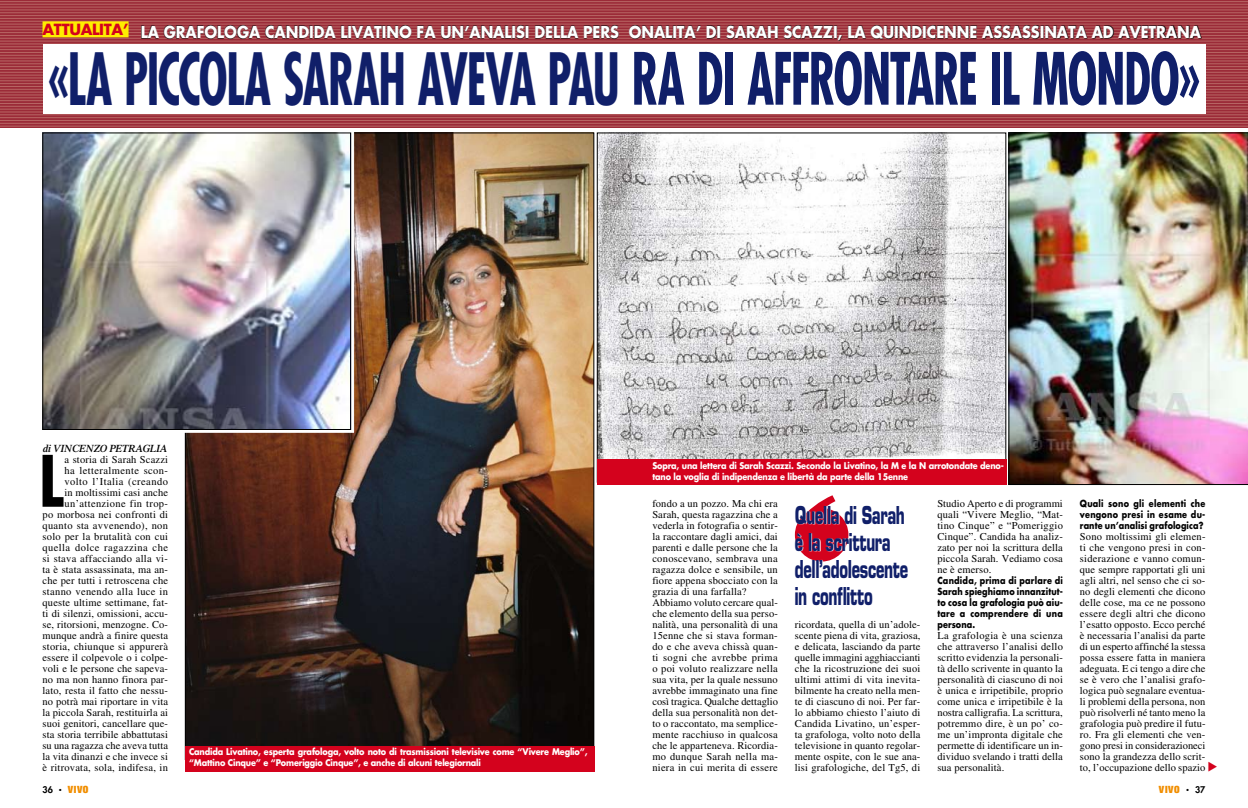
<style>
.page{position:relative;width:1248px;height:808px;background:#fff}
.page>*{position:absolute;margin:0;border:0;box-sizing:border-box;transform-origin:0 0}
.t1{font:700 condensed 70px "Futura Std";letter-spacing:-.03em;color:#101f69;scale:.71 1}
.t2{font:700 condensed 68.9px "Futura Std";color:#000}
.t3{font:700 24px/27px "Eurostile LT Std";letter-spacing:-.02em;color:#101f69;scale:.61 1}
.t4{font:700 16px "Futura Std";letter-spacing:-.005em;color:#fff;scale:.9 1}
.t5{font:700 15px "Futura Std";letter-spacing:-.02em;color:#d4021d}
.t6{font:10.5px/11px "Times";letter-spacing:.01em;color:#000;text-align:justify}
.t7{font:italic 600 10.5px "Times LT Std";letter-spacing:-.02em;color:#000}
.t8{font:900 condensed 10px "Helvetica Neue LT Std";letter-spacing:.07em;color:#f18e00}
.t9{font:700 9.5px/11px "Futura Std";letter-spacing:.025em;color:#000;text-align:justify;scale:.85 1}
.t10{font:700 9px/11px "Futura Std";letter-spacing:-.02em;color:#fff;scale:.9 1}
.t11{font:800 9px "Futura Std";color:#000}
</style>
<div class="page">
<svg style="left:0;top:0;width:1247px;height:128px;fill:#9d2f3b"></svg>
<hr style="left:0;top:1px;width:1247px;height:1px;background:#b86664">
<hr style="left:0;top:4px;width:1247px;height:1px;background:#b86664">
<hr style="left:0;top:7px;width:1247px;height:1px;background:#b86664">
<hr style="left:0;top:10px;width:1247px;height:1px;background:#b86664">
<hr style="left:0;top:12px;width:1247px;height:1px;background:#b86664">
<hr style="left:0;top:15px;width:1247px;height:1px;background:#b86664">
<hr style="left:0;top:18px;width:1247px;height:1px;background:#b86664">
<hr style="left:0;top:21px;width:1247px;height:1px;background:#b86664">
<hr style="left:0;top:24px;width:1247px;height:1px;background:#b86664">
<hr style="left:0;top:27px;width:1247px;height:1px;background:#b86664">
<hr style="left:0;top:29px;width:1247px;height:1px;background:#b86664">
<hr style="left:0;top:32px;width:1247px;height:1px;background:#b86664">
<hr style="left:0;top:35px;width:1247px;height:1px;background:#b86664">
<hr style="left:0;top:38px;width:1247px;height:1px;background:#b86664">
<hr style="left:0;top:41px;width:1247px;height:1px;background:#b86664">
<hr style="left:0;top:44px;width:1247px;height:1px;background:#b86664">
<hr style="left:0;top:46px;width:1247px;height:1px;background:#b86664">
<hr style="left:0;top:49px;width:1247px;height:1px;background:#b86664">
<hr style="left:0;top:52px;width:1247px;height:1px;background:#b86664">
<hr style="left:0;top:55px;width:1247px;height:1px;background:#b86664">
<hr style="left:0;top:58px;width:1247px;height:1px;background:#b86664">
<hr style="left:0;top:61px;width:1247px;height:1px;background:#b86664">
<hr style="left:0;top:63px;width:1247px;height:1px;background:#b86664">
<hr style="left:0;top:66px;width:1247px;height:1px;background:#b86664">
<hr style="left:0;top:69px;width:1247px;height:1px;background:#b86664">
<hr style="left:0;top:72px;width:1247px;height:1px;background:#b86664">
<hr style="left:0;top:75px;width:1247px;height:1px;background:#b86664">
<hr style="left:0;top:78px;width:1247px;height:1px;background:#b86664">
<hr style="left:0;top:80px;width:1247px;height:1px;background:#b86664">
<hr style="left:0;top:83px;width:1247px;height:1px;background:#b86664">
<hr style="left:0;top:86px;width:1247px;height:1px;background:#b86664">
<hr style="left:0;top:89px;width:1247px;height:1px;background:#b86664">
<hr style="left:0;top:92px;width:1247px;height:1px;background:#b86664">
<hr style="left:0;top:95px;width:1247px;height:1px;background:#b86664">
<hr style="left:0;top:97px;width:1247px;height:1px;background:#b86664">
<hr style="left:0;top:100px;width:1247px;height:1px;background:#b86664">
<hr style="left:0;top:103px;width:1247px;height:1px;background:#b86664">
<hr style="left:0;top:106px;width:1247px;height:1px;background:#b86664">
<hr style="left:0;top:109px;width:1247px;height:1px;background:#b86664">
<hr style="left:0;top:112px;width:1247px;height:1px;background:#b86664">
<hr style="left:0;top:114px;width:1247px;height:1px;background:#b86664">
<hr style="left:0;top:117px;width:1247px;height:1px;background:#b86664">
<hr style="left:0;top:120px;width:1247px;height:1px;background:#b86664">
<hr style="left:0;top:123px;width:1247px;height:1px;background:#b86664">
<hr style="left:0;top:126px;width:1247px;height:1px;background:#b86664">
<div style="left:43px;top:44px;width:1162px;height:69px;background:#fff"></div>
<div style="left:43px;top:21px;width:85px;height:16px;background:#ffed00"></div>
<svg style="left:142px;top:25px;width:1059px;height:16px"></svg>
<img style="left:187px;top:135px;width:405px;height:611px">
<div style="left:185px;top:746px;width:409px;height:25px;background:#d4021d"></div>
<img style="left:1008px;top:133px;width:239px;height:352px">
<svg style="left:814px;top:495px;width:21px;height:11px"></svg>
<svg style="left:795px;top:506px;width:54px;height:56px"></svg>
<img style="left:599px;top:135px;width:404px;height:325px">
<div style="left:597px;top:460px;width:408px;height:25px;background:#d4021d"></div>
<svg style="left:42px;top:132px;width:312px;height:300px"></svg>
<img style="left:45px;top:135px;width:304px;height:293px">
<div style="left:43px;top:133px;width:308px;height:297px;border:1px solid #000"></div>
<h3 class="t5" style="left:43px;top:19px;width:87px">attualita’</h3>
<h3 class="t4" style="left:141px;top:21px;width:1179px">la grafologa candida livatino fa un’analisi della pers onalita’ di sarah scazzi, la quindicenne assassinata ad avetrana</h3>
<h1 class="t1" style="left:48px;top:35px;width:1624px">«LA PICCOLA SARAH AVEVA PAU RA DI AFFRONTARE IL MONDO»</h1>
<p class="t7" style="left:43px;top:442px;width:125px">di VINCENZO PETRAGLIA</p>
<h2 class="t2" style="left:39px;top:438px;width:23px">L</h2>
<p class="t6" style="left:43px;top:454px;width:127px;text-align:right">a storia di Sarah Scazzi<br>ha letteralmente scon&shy;volto l’Italia (creando<br>in moltissimi casi anche un’attenzione fin trop-<br>po morbosa nei confronti di quanto sta avvenendo), non solo per la brutalità con cui quella dolce ragazzina che si stava affacciando alla vi&shy;ta è stata assassinata, ma an&shy;che per tutti i retroscena che stanno venendo alla luce in queste ultime settimane, fat&shy;ti di silenzi, omissioni, accu&shy;se, ritorsioni, menzogne. Co&shy;munque andrà a finire questa storia, chiunque si appurerà essere il colpevole o i colpe&shy;voli e le persone che sapeva&shy;no ma non hanno finora par&shy;lato, resta il fatto che nessu&shy;no potrà mai riportare in vita la piccola Sarah, restituirla ai suoi genitori, cancellare que&shy;sta storia terribile abbattutasi su una ragazza che aveva tutta la vita dinanzi e che invece si è ritrovata, sola, indifesa, in</p>
<p class="t11" style="left:43px;top:784px;width:12px">36</p>
<p class="t8" style="left:59px;top:783px;width:31px"><sup>●</sup> VIVO</p>
<p class="t10" style="left:189px;top:746px;width:444px">Candida Livatino, esperta grafologa, volto noto di trasmissioni televisive come “Vivere Meglio”, “Mattino Cinque” e “Pomeriggio Cinque”, e anche di alcuni telegiornali</p>
<p class="t10" style="left:652px;top:460px;width:392px">Sopra, una lettera di Sarah Scazzi. Secondo la Livatino, la M e la N arrotondate deno&shy;tano la voglia di indipendenza e libertà da parte della 15enne</p>
<p class="t6" style="left:652px;top:498px;width:127px;text-align:left">fondo a un pozzo. Ma chi era<br>Sarah, questa ragazzina che a vederla in fotografia o sentir&shy;la raccontare dagli amici, dai parenti e dalle persone che la conoscevano, sembrava una ragazza dolce e sensibile, un fiore appena sbocciato con la grazia di una farfalla?<br>Abbiamo voluto cercare qual&shy;che elemento della sua perso&shy;nalità, una personalità di una<br>15enne che si stava forman&shy;do e che aveva chissà quan&shy;ti sogni che avrebbe prima o poi voluto realizzare nella sua vita, per la quale nessuno avrebbe immaginato una fine così tragica. Qualche dettaglio della sua personalità non det&shy;to o raccontato, ma semplice&shy;mente racchiuso in qualcosa che le apparteneva. Ricordia&shy;mo dunque Sarah nella ma&shy;niera in cui merita di essere</p>
<h3 class="t3" style="left:794px;top:502px;width:187px">Quella di Sarah è la scrittura dell’adolescente in conflitto</h3>
<p class="t6" style="left:794px;top:619px;width:127px">ricordata, quella di un’adole&shy;scente piena di vita, graziosa, e delicata, lasciando da parte quelle immagini agghiaccianti che la ricostruzione dei suoi ultimi attimi di vita inevita&shy;bilmente ha creato nella men&shy;te di ciascuno di noi. Per far&shy;lo abbiamo chiesto l’aiuto di Candida Livatino, un’esper&shy;ta grafologa, volto noto della televisione in quanto regolar&shy;mente ospite, con le sue ana&shy;lisi grafologiche, del Tg5, di</p>
<p class="t6" style="left:937px;top:498px;width:127px">Studio Aperto e di programmi quali “Vivere Meglio, “Mat&shy;tino Cinque” e “Pomeriggio Cinque”. Candida ha analiz&shy;zato per noi la scrittura della piccola Sarah. Vediamo cosa ne è emerso.</p>
<p class="t9" style="left:937px;top:574px;width:149px">Candida, prima di parlare di Sarah spieghiamo innanzitut&shy;to cosa la grafologia può aiu&shy;tare a comprendere di una persona.</p>
<p class="t6" style="left:937px;top:630px;width:127px">La grafologia è una scienza che attraverso l’analisi dello scritto evidenzia la personali&shy;tà dello scrivente in quanto la personalità di ciascuno di noi è unica e irripetibile, proprio come unica e irripetibile è la nostra calligrafia. La scrittura, potremmo dire, è un po’ co&shy;me un’impronta digitale che permette di identificare un in&shy;dividuo svelando i tratti della sua personalità.</p>
<p class="t9" style="left:1079px;top:497px;width:149px">Quali sono gli elementi che vengono presi in esame du&shy;rante un’analisi grafologica?</p>
<p class="t6" style="left:1079px;top:531px;width:127px">Sono moltissimi gli elemen&shy;ti che vengono presi in con&shy;siderazione e vanno comun&shy;que sempre rapportati gli uni agli altri, nel senso che ci so&shy;no degli elementi che dicono delle cose, ma ce ne possono essere degli altri che dicono l’esatto opposto. Ecco perché è necessaria l’analisi da parte di un esperto affinché la stessa possa essere fatta in maniera adeguata. E ci tengo a dire che se è vero che l’analisi grafo&shy;logica può segnalare eventua&shy;li problemi della persona, non può risolverli né tanto meno la grafologia può predire il futu&shy;ro. Fra gli elementi che ven&shy;gono presi in considerazioneci sono la grandezza dello scrit&shy;to, l’occupazione dello spazio</p>
<p class="t8" style="left:1158px;top:783px;width:22px">VIVO</p>
<p class="t11" style="left:1186px;top:784px;width:20px">● 37</p>
</div>
